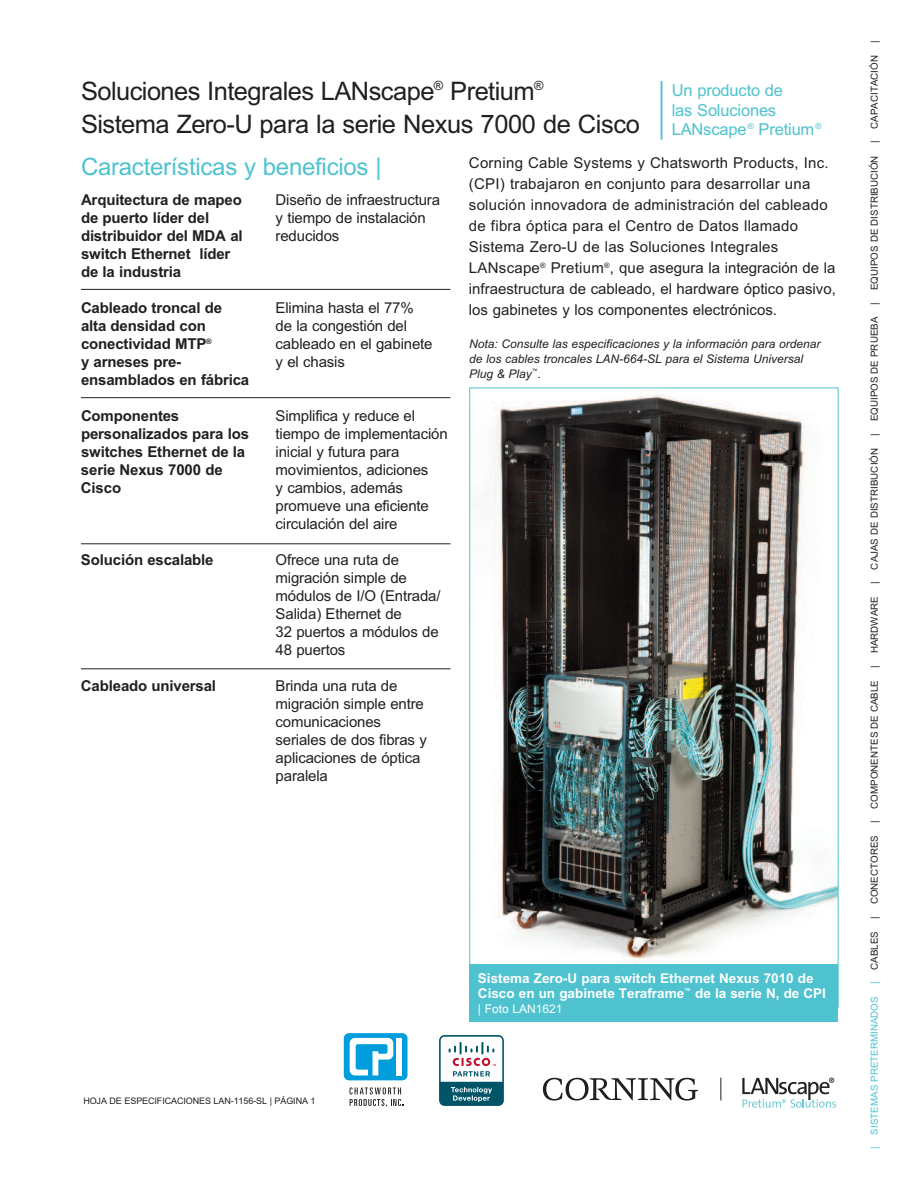
<style>
.page{position:relative;width:918px;height:1188px;background:#fff}
.page>*{position:absolute;margin:0;border:0;box-sizing:border-box;transform-origin:0 0}
.t1{font:25.5px/33px "Arial";letter-spacing:-.02em;color:#231f20}
.t2{font:24px "Arial";letter-spacing:-.01em;color:#4ec3cf}
.t3{font:16.5px/19.5px "Arial";letter-spacing:-.01em;color:#4ec3cf}
.t4{font:15px/18px "Arial";letter-spacing:-.01em;color:#231f20}
.t5{font:15px/21px "Arial";letter-spacing:.015em;color:#231f20}
.t6{font:700 15px/18px "Arial";letter-spacing:-.01em;color:#231f20}
.t7{font:700 13.5px/15px "Arial";color:#fff}
.t8{font:italic 12px/15px "Arial";color:#231f20}
.t9{font:12px "Arial";color:#fff}
.t10{font:9.75px "Arial";letter-spacing:.005em;color:#231f20}
.t11{font:9px "Arial";letter-spacing:-.01em;color:#231f20}
.s1{color:#4ec3cf}
</style>
<div class="page">
<hr style="left:81px;top:668px;width:369px;height:1px;background:#231f20">
<hr style="left:81px;top:289px;width:369px;height:1px;background:#231f20">
<hr style="left:81px;top:543px;width:369px;height:1px;background:#231f20">
<img style="left:492px;top:394px;width:345px;height:570px">
<div style="left:470px;top:964px;width:368px;height:57px;background:#4ec3cf"></div>
<svg style="left:543px;top:1078px;width:155px;height:23px"></svg>
<svg style="left:721px;top:1078px;width:1px;height:22px"></svg>
<svg style="left:742px;top:1078px;width:94px;height:30px"></svg>
<hr style="left:81px;top:397px;width:369px;height:1px;background:#231f20">
<hr style="left:661px;top:81px;width:1px;height:59px;background:#4ec3cf">
<div style="left:439px;top:1035px;width:65px;height:71px;background:linear-gradient(to right,#005467,#005467);border-radius:6px"></div>
<svg style="left:441px;top:1037px;width:61px;height:65px"></svg>
<svg style="left:350px;top:1087px;width:53px;height:20px"></svg>
<div style="left:344px;top:1033px;width:63px;height:47px;background:#009ddc;border-radius:5px"></div>
<div style="left:397px;top:1038px;width:5px;height:37px;background:#fff"></div>
<svg style="left:350px;top:1038px;width:44px;height:37px"></svg>
<h1 class="t1" style="left:81px;top:74px;width:560px">Soluciones Integrales LANscape<sup>®</sup> Pretium<sup>®<br></sup>Sistema Zero-U para la serie Nexus 7000 de Cisco</h1>
<p class="t3" style="left:672px;top:81px;width:151px">Un producto de<br>las Soluciones<br>LANscape <sup>®</sup> Pretium <sup>®</sup></p>
<p class="t5" style="left:469px;top:153px;width:368px">Corning Cable Systems y Chatsworth Products, Inc. (CPI) trabajaron en conjunto para desarrollar una solución innovadora de administración del cableado de fibra óptica para el Centro de Datos llamado Sistema Zero-U de las Soluciones Integrales LANscape<sup>®</sup> Pretium<sup>®</sup>, que asegura la integración de la infraestructura de cableado, el hardware óptico pasivo, los gabinetes y los componentes electrónicos.</p>
<h2 class="t2" style="left:81px;top:153px;width:302px">Características y beneficios |</h2>
<p class="t4" style="left:276px;top:191px;width:166px">Diseño de infraestructura y tiempo de instalación reducidos</p>
<p class="t6" style="left:81px;top:191px;width:163px">Arquitectura de mapeo de puerto líder del distribuidor del MDA al switch Ethernet líder de la industria</p>
<p class="t6" style="left:81px;top:299px;width:170px">Cableado troncal de alta densidad con conectividad MTP<sup>®<br></sup>y arneses pre&shy;ensamblados en fábrica</p>
<p class="t6" style="left:81px;top:407px;width:170px">Componentes personalizados para los switches Ethernet de la serie Nexus 7000 de<br>Cisco</p>
<p class="t4" style="left:276px;top:299px;width:158px">Elimina hasta el 77% de la congestión del cableado en el gabinete y el chasis</p>
<p class="t4" style="left:276px;top:407px;width:174px">Simplifica y reduce el tiempo de implementación inicial y futura para movimientos, adiciones<br>y cambios, además promueve una eficiente circulación del aire</p>
<p class="t4" style="left:276px;top:551px;width:167px">Ofrece una ruta de migración simple de módulos de I/O (Entrada/<br>Salida) Ethernet de<br>32 puertos a módulos de<br>48 puertos</p>
<p class="t4" style="left:276px;top:677px;width:153px">Brinda una ruta de migración simple entre comunicaciones seriales de dos fibras y aplicaciones de óptica paralela</p>
<p class="t8" style="left:469px;top:336px;width:353px">Nota: Consulte las especificaciones y la información para ordenar de los cables troncales LAN-664-SL para el Sistema Universal<br>Plug &amp; Play<sup>™</sup>.</p>
<p class="t6" style="left:81px;top:551px;width:134px">Solución escalable</p>
<p class="t6" style="left:81px;top:677px;width:137px">Cableado universal</p>
<p class="t11" style="left:83px;top:1096px;width:234px">HOJA DE ESPECIFICACIONES LAN-1156-SL | PÁGINA 1</p>
<p class="t7" style="left:478px;top:970px;width:350px">Sistema Zero-U para switch Ethernet Nexus 7010 de<br>Cisco en un gabinete Teraframe<sup>™</sup> de la serie N, de CPI</p>
<p class="t9" style="left:478px;top:1001px;width:86px">| Foto LAN1621</p>
<p class="t10" style="left:869px;top:1149px;width:1110px;rotate:-90deg"><span class="s1">| SISTEMAS PRETERMINADOS |</span> CABLES | CONECTORES | COMPONENTES DE CABLE | HARDWARE | CAJAS DE DISTRIBUCIÓN | EQUIPOS DE PRUEBA | EQUIPOS DE DISTRIBUCIÓN | CAPACITACIÓN |</p>
</div>
